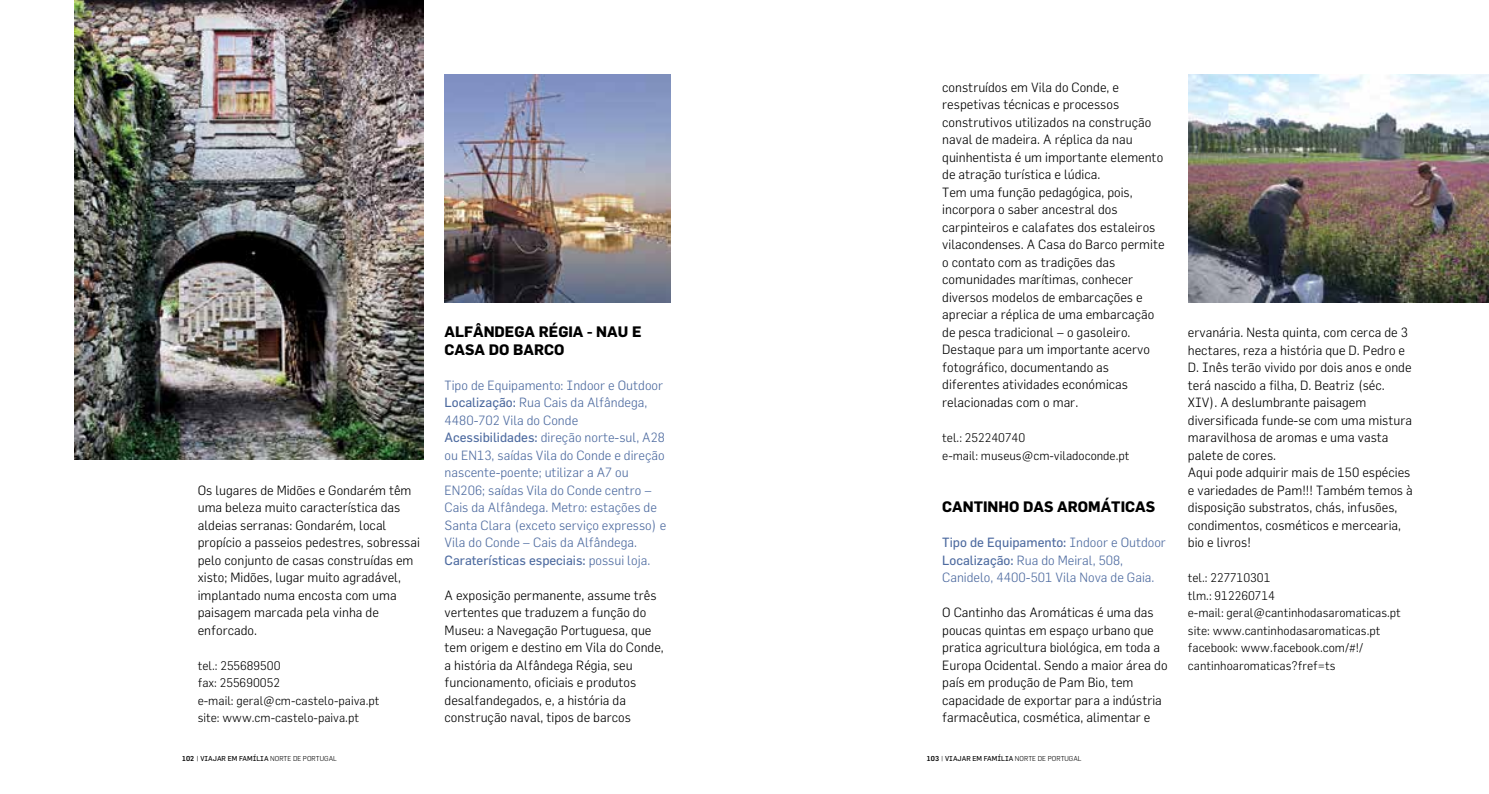
<style>
.page{position:relative;width:1489px;height:794px;background:#fff}
.page>*{position:absolute;margin:0;border:0;box-sizing:border-box;transform-origin:0 0}
.t1{font:700 14.88px/17.5px "Flama";color:#000}
.t2{font:300 13.12px/17.5px "Flama";color:#000}
.t3{font:300 13.12px/17.5px "Flama";color:#4e6ba0}
.t4{font:300 12.25px/17.5px "Flama";color:#000}
.t5{font:300 7px "Flama";color:#000}
.s1{font-weight:400}
.s2{font-weight:500}
</style>
<div class="page">
<img style="left:74px;top:1px;width:349px;height:458px">
<img style="left:444px;top:74px;width:226px;height:228px">
<img style="left:1188px;top:74px;width:300px;height:228px">
<p class="t2" style="left:942px;top:78px;width:224px">construídos em Vila do Conde, e respetivas técnicas e processos construtivos utilizados na construção naval de madeira. A réplica da nau quinhentista é um importante elemento de atração turística e lúdica.<br>Tem uma função pedagógica, pois, incorpora o saber ancestral dos carpinteiros e calafates dos estaleiros vilacondenses. A Casa do Barco permite o contato com as tradições das comunidades marítimas, conhecer diversos modelos de embarcações e apreciar a réplica de uma embarcação de pesca tradicional – o gasoleiro.<br>Destaque para um importante acervo fotográfico, documentando as diferentes atividades económicas relacionadas com o mar.</p>
<p class="t4" style="left:942px;top:429px;width:189px">tel.: 252240740<br>e-mail: museus@cm-viladoconde.pt</p>
<p class="t1" style="left:942px;top:497px;width:214px">CANTINHO DAS AROMÁTICAS</p>
<p class="t3" style="left:942px;top:533px;width:225px"><span class="s1">Tipo de Equipamento:</span> Indoor e Outdoor<br><span class="s1">Localização:</span> Rua do Meiral, 508,<br>Canidelo, 4400-501 Vila Nova de Gaia.</p>
<p class="t2" style="left:942px;top:603px;width:227px">O Cantinho das Aromáticas é uma das poucas quintas em espaço urbano que pratica agricultura biológica, em toda a Europa Ocidental. Sendo a maior área do país em produção de Pam Bio, tem capacidade de exportar para a indústria farmacêutica, cosmética, alimentar e</p>
<p class="t1" style="left:444px;top:322px;width:198px">ALFÂNDEGA RÉGIA - NAU E<br>CASA DO BARCO</p>
<p class="t3" style="left:444px;top:376px;width:223px">Tipo de Equipamento: Indoor e Outdoor <span class="s1">Localização:</span> Rua Cais da Alfândega, 4480-702 Vila do Conde <span class="s1">Acessibilidades:</span> direção norte-sul, A28 ou EN13, saídas Vila do Conde e direção nascente-poente; utilizar a A7 ou EN206; saídas Vila do Conde centro – Cais da Alfândega. Metro: estações de Santa Clara (exceto serviço expresso) e Vila do Conde – Cais da Alfândega.<br><span class="s1">Caraterísticas especiais:</span> possui loja.</p>
<p class="t2" style="left:444px;top:586px;width:221px">A exposição permanente, assume três vertentes que traduzem a função do Museu: a Navegação Portuguesa, que tem origem e destino em Vila do Conde, a história da Alfândega Régia, seu funcionamento, oficiais e produtos desalfandegados, e, a história da construção naval, tipos de barcos</p>
<p class="t2" style="left:198px;top:481px;width:224px">Os lugares de Midões e Gondarém têm uma beleza muito característica das aldeias serranas: Gondarém, local propício a passeios pedestres, sobressai pelo conjunto de casas construídas em xisto; Midões, lugar muito agradável, implantado numa encosta com uma paisagem marcada pela vinha de enforcado.</p>
<p class="t4" style="left:198px;top:656px;width:183px">tel.: 255689500<br>fax: 255690052<br>e-mail: geral@cm-castelo-paiva.pt site: www.cm-castelo-paiva.pt</p>
<p class="t5" style="left:182px;top:754px;width:156px"><span class="s2">102</span> | <span class="s1">VIAJAR EM FAMÍLIA</span> NORTE DE PORTUGAL</p>
<p class="t5" style="left:926px;top:754px;width:156px"><span class="s2">103</span> | <span class="s1">VIAJAR EM FAMÍLIA</span> NORTE DE PORTUGAL</p>
<p class="t2" style="left:1187px;top:323px;width:226px">ervanária. Nesta quinta, com cerca de 3 hectares, reza a história que D. Pedro e D. Inês terão vivido por dois anos e onde terá nascido a filha, D. Beatriz (séc.<br>XIV). A deslumbrante paisagem diversificada funde-se com uma mistura maravilhosa de aromas e uma vasta palete de cores.<br>Aqui pode adquirir mais de 150 espécies e variedades de Pam!!! Também temos à disposição substratos, chás, infusões, condimentos, cosméticos e mercearia, bio e livros!</p>
<p class="t4" style="left:1187px;top:569px;width:214px">tel.: 227710301<br>tlm.: 912260714<br>e-mail: geral@cantinhodasaromaticas.pt site: www.cantinhodasaromaticas.pt facebook: www.facebook.com/#!/ cantinhoaromaticas?fref=ts</p>
</div>
